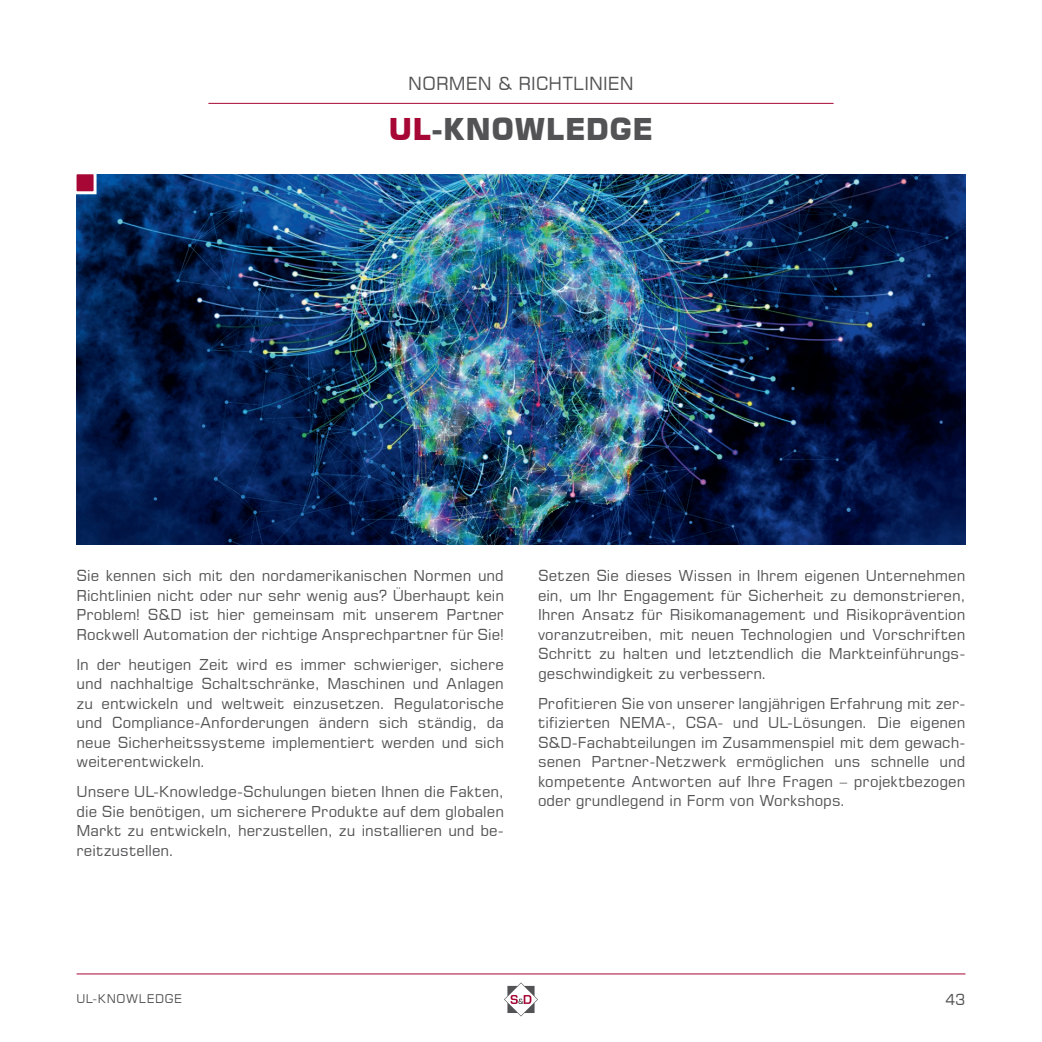
<style>
.page{position:relative;width:1042px;height:1042px;background:#fff}
.page>*{position:absolute;margin:0;border:0;box-sizing:border-box;transform-origin:0 0}
.t1{font:700 30px "Square 721 BT";letter-spacing:.01em;color:#535355}
.t2{font:18px "Square 721 BT";letter-spacing:.01em;color:#535355}
.Copy_10_pt{font:15px/19.5px "Square 721 BT";letter-spacing:.005em;color:#535355;text-align:justify}
.Kapitel_linke_Seite{font:12px "Square 721 BT";letter-spacing:.05em;color:#535355}
.s1{color:#a60735}
</style>
<div class="page">
<hr style="left:77px;top:973px;width:888px;height:1px;background:#a60735">
<svg style="left:504px;top:982px;width:34px;height:34px"></svg>
<img style="left:77px;top:174px;width:888px;height:370px">
<hr style="left:208px;top:103px;width:625px;height:1px;background:#a60735">
<svg style="left:76px;top:174px;width:22px;height:22px"></svg>
<p class="t2" style="left:408px;top:72px;width:227px">NORMEN &amp; RICHTLINIEN</p>
<p class="t1" style="left:389px;top:111px;width:266px"><span class="s1">UL</span>-KNOWLEDGE</p>
<p class="Copy_10_pt" style="left:77px;top:566px;width:429px">Sie kennen sich mit den nordamerikanischen Normen und Richtlinien nicht oder nur sehr wenig aus? Überhaupt kein Problem! S&amp;D ist hier gemeinsam mit unserem Partner Rockwell Automation der richtige Ansprechpartner für Sie!</p>
<p class="Copy_10_pt" style="left:77px;top:654px;width:429px">In der heutigen Zeit wird es immer schwieriger, sichere und nachhaltige Schaltschränke, Maschinen und Anlagen zu entwickeln und weltweit einzusetzen. Regulatorische und Compliance-Anforderungen ändern sich ständig, da neue Sicherheitssysteme implementiert werden und sich weiterentwickeln.</p>
<p class="Copy_10_pt" style="left:77px;top:782px;width:429px">Unsere UL-Knowledge-Schulungen bieten Ihnen die Fakten, die Sie benötigen, um sicherere Produkte auf dem globalen Markt zu entwickeln, herzustellen, zu installieren und be&shy;reitzustellen.</p>
<p class="Copy_10_pt" style="left:538px;top:566px;width:429px">Setzen Sie dieses Wissen in Ihrem eigenen Unternehmen ein, um Ihr Engagement für Sicherheit zu demonstrieren, Ihren Ansatz für Risikomanagement und Risikoprävention voranzutreiben, mit neuen Technologien und Vorschriften Schritt zu halten und letztendlich die Markteinführungs&shy;geschwindigkeit zu verbessern.</p>
<p class="Copy_10_pt" style="left:538px;top:693px;width:429px">Profitieren Sie von unserer langjährigen Erfahrung mit zer&shy;tifizierten NEMA-, CSA- und UL-Lösungen. Die eigenen S&amp;D-Fachabteilungen im Zusammenspiel mit dem gewach&shy;senen Partner-Netzwerk ermöglichen uns schnelle und kompetente Antworten auf Ihre Fragen – projektbezogen oder grundlegend in Form von Workshops.</p>
<p class="Kapitel_linke_Seite" style="left:77px;top:991px;width:107px">UL-KNOWLEDGE</p>
<p class="Copy_10_pt" style="left:945px;top:990px;width:22px">43</p>
</div>
